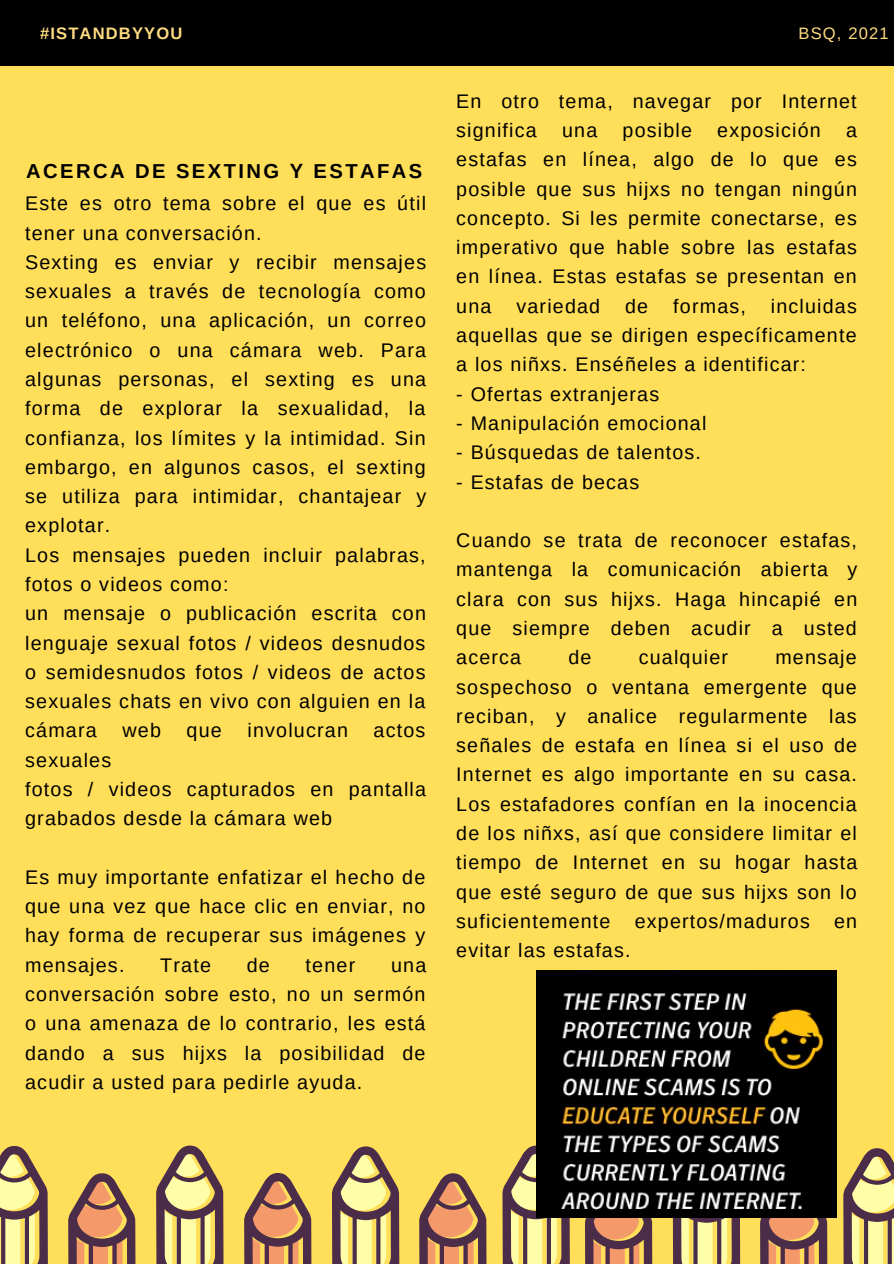
<style>
.page{position:relative;width:894px;height:1264px;background:#fff}
.page>*{position:absolute;margin:0;border:0;box-sizing:border-box;transform-origin:0 0}
.t1{font:700 20.25px "Arimo";letter-spacing:.12em;color:#000}
.t2{font:19.65px/29.2px "Arimo";letter-spacing:.06em;color:#000;text-align:justify}
.t3{font:700 16.5px "Arimo";letter-spacing:.07em;color:#feda80}
.t4{font:16.5px "Arimo";letter-spacing:.07em;color:#feda80}
</style>
<div class="page">
<div style="left:0;top:0;width:893px;height:1263px;background:#ffde59"></div>
<div style="left:0;top:0;width:893px;height:66px;background:#000"></div>
<svg style="left:0;top:1139px;width:893px;height:124px"></svg>
<img style="left:536px;top:970px;width:300px;height:247px">
<p class="t3" style="left:40px;top:24px;width:144px">#ISTANDBYYOU</p>
<p class="t4" style="left:798px;top:24px;width:92px">BSQ, 2021</p>
<p class="t1" style="left:26px;top:160px;width:397px">ACERCA DE SEXTING Y ESTAFAS</p>
<p class="t2" style="left:25px;top:189px;width:402px">Este es otro tema sobre el que es útil tener una conversación.</p>
<p class="t2" style="left:25px;top:247px;width:402px">Sexting es enviar y recibir mensajes sexuales a través de tecnología como un teléfono, una aplicación, un correo electrónico o una cámara web. Para algunas personas, el sexting es una forma de explorar la sexualidad, la confianza, los límites y la intimidad. Sin embargo, en algunos casos, el sexting se utiliza para intimidar, chantajear y explotar.</p>
<p class="t2" style="left:25px;top:540px;width:402px">Los mensajes pueden incluir palabras, fotos o videos como:</p>
<p class="t2" style="left:25px;top:599px;width:402px">un mensaje o publicación escrita con lenguaje sexual fotos / videos desnudos o semidesnudos fotos / videos de actos sexuales chats en vivo con alguien en la cámara</p>
<p class="t2" style="left:122px;top:716px;width:40px">web</p>
<p class="t2" style="left:186px;top:716px;width:37px">que</p>
<p class="t2" style="left:247px;top:716px;width:102px">involucran</p>
<p class="t2" style="left:373px;top:716px;width:53px">actos</p>
<p class="t2" style="left:25px;top:745px;width:88px">sexuales</p>
<p class="t2" style="left:25px;top:774px;width:402px">fotos / videos capturados en pantalla grabados desde la cámara web</p>
<p class="t2" style="left:25px;top:862px;width:402px">Es muy importante enfatizar el hecho de que una vez que hace clic en enviar, no hay forma de recuperar sus imágenes y mensajes.</p>
<p class="t2" style="left:160px;top:950px;width:52px">Trate</p>
<p class="t2" style="left:247px;top:950px;width:25px">de</p>
<p class="t2" style="left:305px;top:950px;width:51px">tener</p>
<p class="t2" style="left:25px;top:950px;width:402px;text-indent:366px">una conversación sobre esto, no un sermón o una amenaza de lo contrario, les está dando a sus hijxs la posibilidad de acudir a usted para pedirle ayuda.</p>
<p class="t2" style="left:456px;top:86px;width:402px">En otro tema, navegar por Internet significa</p>
<p class="t2" style="left:562px;top:116px;width:37px">una</p>
<p class="t2" style="left:622px;top:116px;width:71px">posible</p>
<p class="t2" style="left:717px;top:116px;width:105px">exposición</p>
<p class="t2" style="left:456px;top:116px;width:402px;text-indent:389px">a estafas en línea, algo de lo que es posible que sus hijxs no tengan ningún concepto. Si les permite conectarse, es imperativo que hable sobre las estafas en línea. Estas estafas se presentan en una</p>
<p class="t2" style="left:456px;top:291px;width:402px;text-indent:314px">incluidas aquellas que se dirigen específicamente a los niñxs. Enséñeles a identificar:</p>
<p class="t2" style="left:456px;top:379px;width:204px">- Ofertas extranjeras</p>
<p class="t2" style="left:456px;top:408px;width:251px">- Manipulación emocional</p>
<p class="t2" style="left:456px;top:438px;width:246px">- Búsquedas de talentos.</p>
<p class="t2" style="left:456px;top:467px;width:184px">- Estafas de becas</p>
<p class="t2" style="left:516px;top:291px;width:85px">variedad</p>
<p class="t2" style="left:625px;top:291px;width:25px">de</p>
<p class="t2" style="left:673px;top:291px;width:74px">formas,</p>
<p class="t2" style="left:456px;top:525px;width:402px">Cuando se trata de reconocer estafas, mantenga la comunicación abierta y clara con sus hijxs. Haga hincapié en que siempre deben acudir a usted acerca</p>
<p class="t2" style="left:456px;top:642px;width:402px;text-indent:319px">mensaje sospechoso o ventana emergente que reciban, y analice regularmente las señales de estafa en línea si el uso de Internet es algo importante en su casa.<br>Los estafadores confían en la inocencia de los niñxs, así que considere limitar el tiempo de Internet en su hogar hasta que esté seguro de que sus hijxs son lo suficientemente expertos/maduros en evitar las estafas.</p>
<p class="t2" style="left:568px;top:642px;width:25px">de</p>
<p class="t2" style="left:638px;top:642px;width:91px">cualquier</p>
</div>
